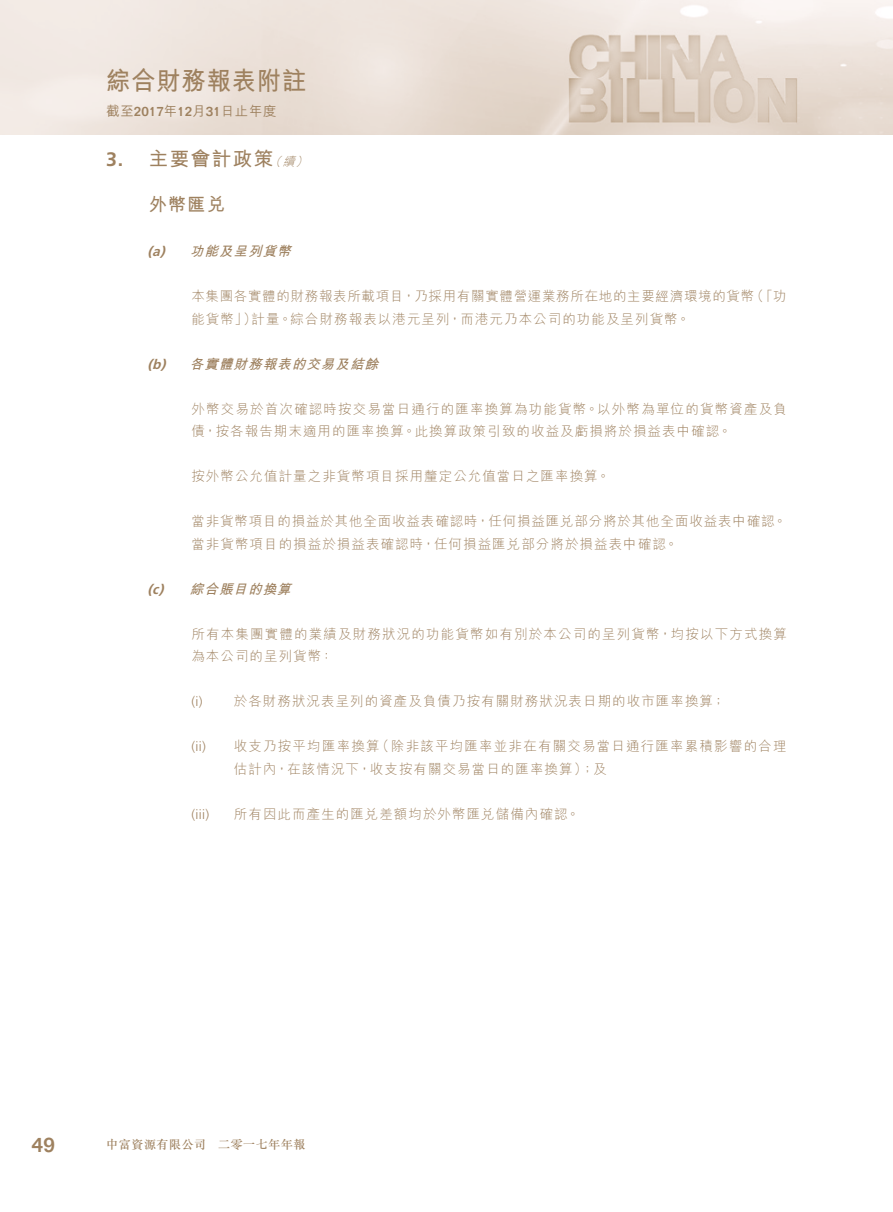
<style>
.page{position:relative;width:893px;height:1212px;background:#fff}
.page>*{position:absolute;margin:0;border:0;box-sizing:border-box;transform-origin:0 0}
.t1{font:700 25.5px "M Hei HK";letter-spacing:.035em;color:#9e815f;scale:.95 1}
.t2{font:500 21px "Folio Std";color:#9e815f}
.Heading_1{font:700 19.5px "M Hei HK";letter-spacing:.08em;color:#9e815f}
.Heading_1-2{font:700 19.5px "Frutiger LT Std";color:#9e815f}
.Heading_2{font:700 18px "M Hei HK";color:#9e815f}
.Body_Text{font:300 13.5px/22.5px "M Hei HK";letter-spacing:.08em;color:#9e815f}
.Body_Text-2{font:300 13.5px/22.5px "M Hei HK";letter-spacing:.05em;color:#9e815f;text-align:center}
.Heading_3{font:italic 700 13.5px "M Hei HK";color:#9e815f}
.t3{font:500 13.5px "M Hei HK";letter-spacing:.05em;color:#9e815f}
.Body_Text-3{font:300 13.5px "Frutiger LT Std";color:#9e815f}
.Heading_3-2{font:italic 700 13.5px "Frutiger LT Std";color:#9e815f}
.t4{font:500 12px "M Sung HK";letter-spacing:.045em;color:#9e815f}
.Heading_1-3{font:italic 300 12px "M Hei HK";color:#9e815f}
.s1{font-family:"Folio Std"}
</style>
<div class="page">
<img style="left:0;top:0;width:893px;height:134px">
<h1 class="t1" style="left:106px;top:62px;width:212px">綜合財務報表附註</h1>
<p class="t3" style="left:106px;top:101px;width:172px">截至<span class="s1">2017</span>年<span class="s1">12</span>月<span class="s1">31</span>日止年度</p>
<p class="Heading_1-2" style="left:106px;top:148px;width:18px">3.</p>
<p class="Heading_1" style="left:149px;top:145px;width:126px">主要會計政策</p>
<p class="Heading_1-3" style="left:269px;top:156px;width:30px">（續</p>
<p class="Heading_1-3" style="left:296px;top:156px;width:17px">(</p>
<p class="Heading_2" style="left:149px;top:192px;width:78px">外幣匯兌</p>
<p class="Heading_3" style="left:190px;top:241px;width:107px">功能及呈列貨幣</p>
<p class="Heading_3-2" style="left:147px;top:244px;width:23px">)a(</p>
<p class="Heading_3-2" style="left:147px;top:356px;width:19px">b(</p>
<p class="Heading_3-2" style="left:161px;top:356px;width:10px">)</p>
<p class="Heading_3-2" style="left:147px;top:581px;width:22px">)c(</p>
<p class="Body_Text" style="left:751px;top:285px;width:38px">（「功</p>
<p class="Body_Text-2" style="left:191px;top:285px;width:564px">本集團各實體的財務報表所載項目，乃採用有關實體營運業務所在地的主要經濟環境的貨幣計量。綜合財務報表以港元呈列，而港元乃本公司的功能及呈列貨幣。</p>
<p class="Body_Text" style="left:191px;top:307px;width:67px">能貨幣」）</p>
<p class="Heading_3" style="left:190px;top:354px;width:194px">各實體財務報表的交易及結餘</p>
<p class="Body_Text" style="left:191px;top:397px;width:597px">外幣交易於首次確認時按交易當日通行的匯率換算為功能貨幣。以外幣為單位的貨幣資產及負債，按各報告期末適用的匯率換算。此換算政策引致的收益及虧損將於損益表中確認。</p>
<p class="Body_Text" style="left:191px;top:465px;width:420px">按外幣公允值計量之非貨幣項目採用釐定公允值當日之匯率換算。</p>
<p class="Body_Text" style="left:191px;top:510px;width:597px">當非貨幣項目的損益於其他全面收益表確認時，任何損益匯兌部分將於其他全面收益表中確認。當非貨幣項目的損益於損益表確認時，任何損益匯兌部分將於損益表中確認。</p>
<p class="Heading_3" style="left:190px;top:579px;width:107px">綜合賬目的換算</p>
<p class="Body_Text" style="left:191px;top:622px;width:597px">所有本集團實體的業績及財務狀況的功能貨幣如有別於本公司的呈列貨幣，均按以下方式換算為本公司的呈列貨幣：</p>
<p class="Body_Text" style="left:234px;top:690px;width:493px">於各財務狀況表呈列的資產及負債乃按有關財務狀況表日期的收市匯率換算;</p>
<p class="Body_Text-3" style="left:191px;top:694px;width:13px">)i(</p>
<p class="Body_Text-3" style="left:191px;top:739px;width:16px">)i i(</p>
<p class="Body_Text-3" style="left:191px;top:806px;width:20px">(iii)</p>
<p class="Body_Text" style="left:376px;top:735px;width:412px">（除非該平均匯率並非在有關交易當日通行匯率累積影響的合理</p>
<p class="Body_Text" style="left:234px;top:735px;width:147px">收支乃按平均匯率換算</p>
<p class="Body_Text" style="left:234px;top:757px;width:374px">估計內，在該情況下，收支按有關交易當日的匯率換算）；及</p>
<p class="Body_Text" style="left:234px;top:802px;width:347px">所有因此而產生的匯兌差額均於外幣匯兌儲備內確認。</p>
<h2 class="t2" style="left:31px;top:1132px;width:25px">49</h2>
<p class="t4" style="left:106px;top:1136px;width:101px">中富資源有限公司</p>
<p class="t4" style="left:218px;top:1136px;width:89px">二零一七年年報</p>
</div>
